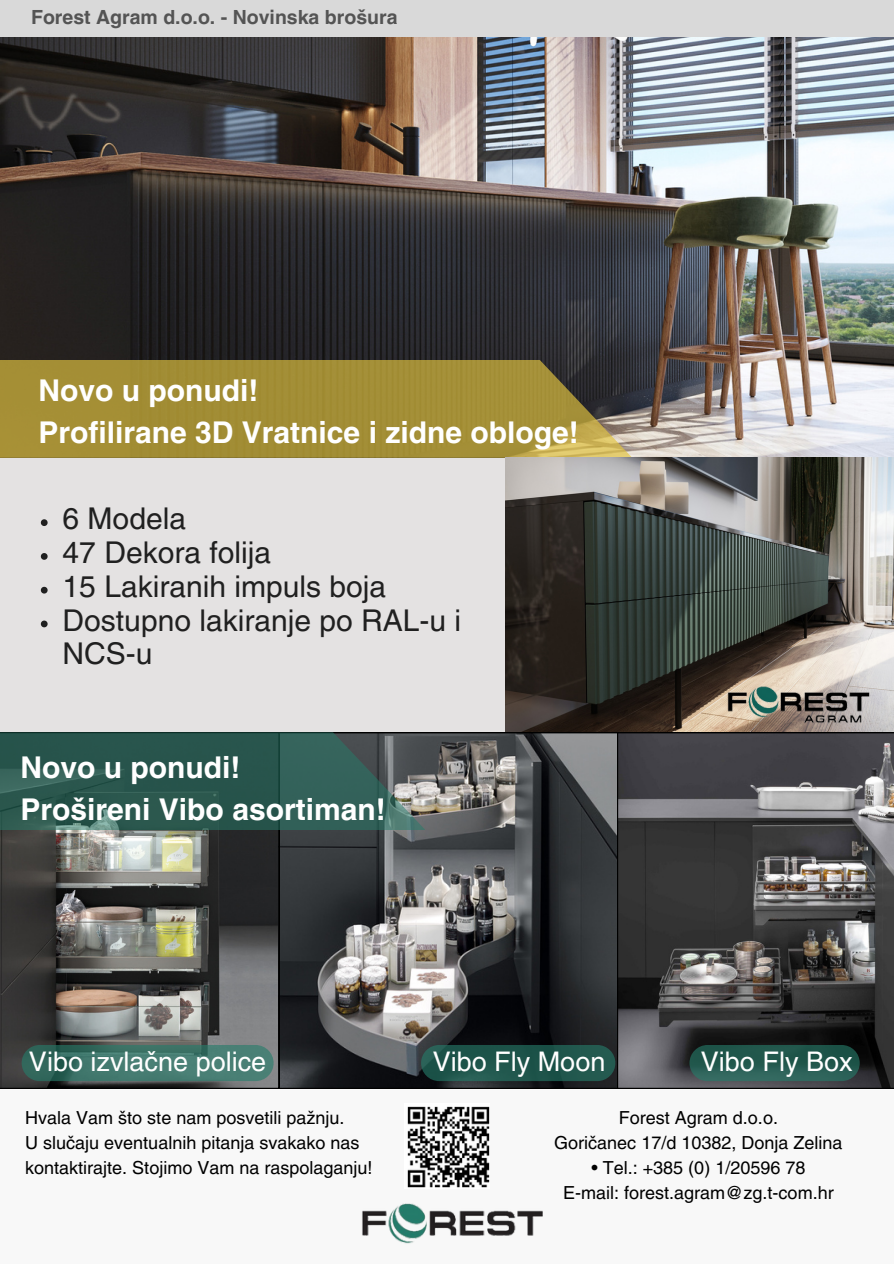
<style>
.page{position:relative;width:894px;height:1264px;background:#fff}
.page>*{position:absolute;margin:0;border:0;box-sizing:border-box;transform-origin:0 0}
.t1{font:700 30px/41.7px "Helvetica LT Pro";color:#fff}
.t2{font:30px/33.8px "Helvetica LT Pro";color:#202020}
.t3{font:27px "Helvetica LT Pro";color:#fff}
.t4{font:700 19.5px "Helvetica LT Pro";color:#545454}
.t5{font:18px/24.8px "Helvetica LT Pro";color:#000;text-align:center}
</style>
<div class="page">
<div style="left:0;top:0;width:893px;height:1263px;background:#f8f8f8"></div>
<img style="left:0;top:37px;width:893px;height:421px">
<svg style="left:0;top:360px;width:632px;height:98px;background:#9d8937"></svg>
<div style="left:0;top:458px;width:893px;height:274px;background:#e4e2e2"></div>
<div style="left:0;top:0;width:893px;height:37px;background:#d9d9d9"></div>
<img style="left:505px;top:458px;width:388px;height:274px">
<img style="left:362px;top:1203px;width:180px;height:41px">
<img style="left:716px;top:661px;width:162px;height:71px">
<svg style="left:279px;top:732px;width:338px;height:356px;background:#4e4f50"></svg>
<svg style="left:617px;top:732px;width:276px;height:356px;background:#474647"></svg>
<img style="left:407px;top:1106px;width:82px;height:82px">
<div style="left:421px;top:1044px;width:194px;height:37px;background:#1f554b;border-radius:18px"></div>
<svg style="left:0;top:830px;width:279px;height:258px;background:#61605c"></svg>
<svg style="left:0;top:732px;width:425px;height:98px;background:#335b54"></svg>
<svg style="left:22px;top:1044px;width:251px;height:37px;background:#40756a"></svg>
<svg style="left:41px;top:519px;width:7px;height:7px"></svg>
<svg style="left:41px;top:553px;width:7px;height:7px"></svg>
<svg style="left:41px;top:587px;width:7px;height:6px"></svg>
<svg style="left:41px;top:620px;width:7px;height:7px"></svg>
<svg style="left:689px;top:1044px;width:170px;height:37px;background:#24584e"></svg>
<p class="t4" style="left:31px;top:10px;width:368px">Forest Agram d.o.o. - Novinska brošura</p>
<h1 class="t1" style="left:38px;top:373px;width:541px">Novo u ponudi!<br>Profilirane 3D Vratnice i zidne obloge!</h1>
<h1 class="t2" style="left:63px;top:505px;width:400px">6 Modela<br>47 Dekora folija<br>15 Lakiranih impuls boja<br>Dostupno lakiranje po RAL-u i<br>NCS-u</h1>
<h1 class="t1" style="left:20px;top:749px;width:366px">Novo u ponudi!<br>Prošireni Vibo asortiman!</h1>
<h2 class="t3" style="left:29px;top:1052px;width:239px">Vibo izvlačne police</h2>
<h2 class="t3" style="left:432px;top:1052px;width:174px">Vibo Fly Moon</h2>
<h2 class="t3" style="left:700px;top:1052px;width:153px">Vibo Fly Box</h2>
<p class="t5" style="left:25px;top:1107px;width:349px;text-align:left">Hvala Vam što ste nam posvetili pažnju.<br>U slučaju eventualnih pitanja svakako nas kontaktirajte. Stojimo Vam na raspolaganju!</p>
<p class="t5" style="left:554px;top:1107px;width:290px">Forest Agram d.o.o.<br>Goričanec 17/d 10382, Donja Zelina</p>
<p class="t5" style="left:563px;top:1156px;width:272px">• Tel.: +385 (0) 1/20596 78<br>E-mail: forest.agram@zg.t-com.hr</p>
</div>
